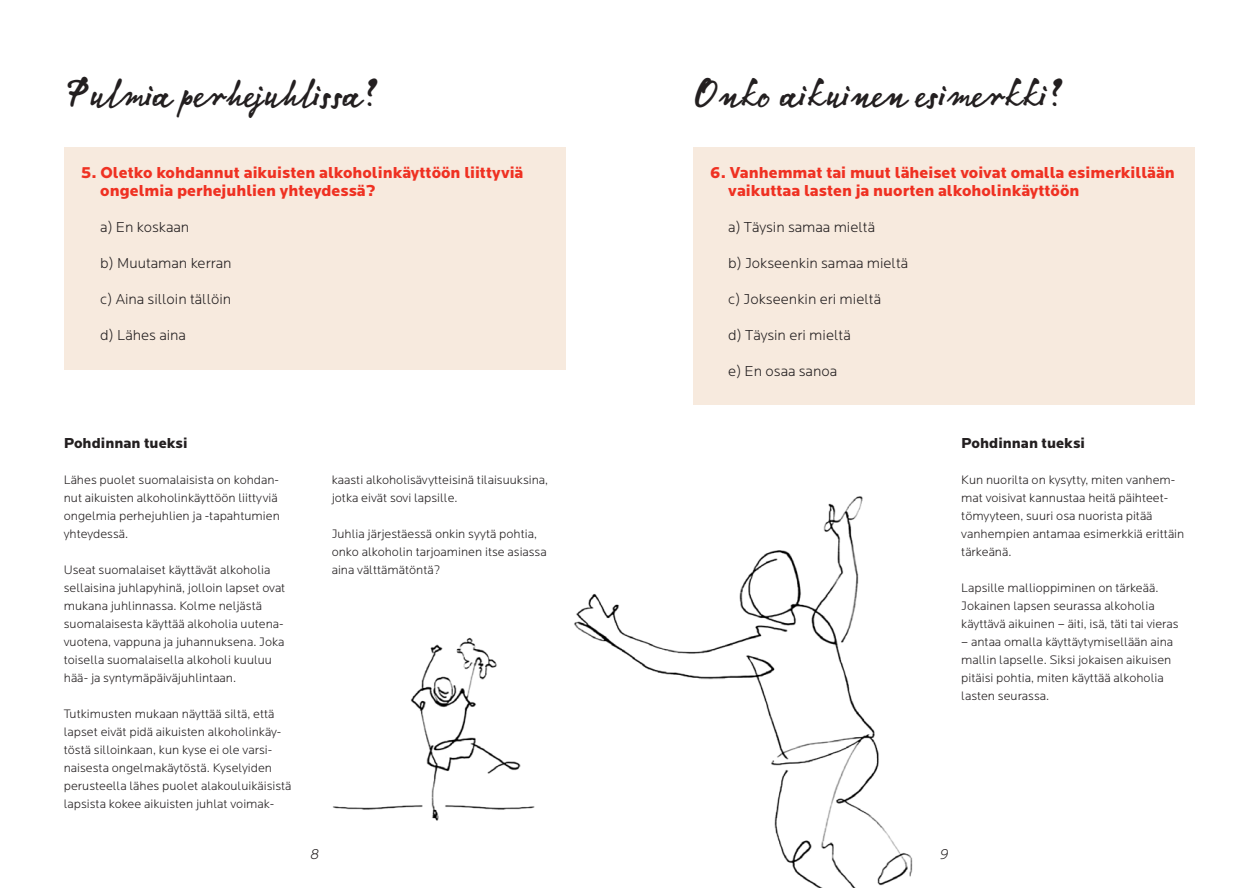
<style>
.page{position:relative;width:1259px;height:893px;background:#fff}
.page>*{position:absolute;margin:0;border:0;box-sizing:border-box;transform-origin:0 0}
.t1{font:39px "Linotype Notec";color:#231f20}
.t2{font:900 16.5px/18px "Locator";color:#ef3122}
.t3{font:300 15px "Locator";color:#231f20}
.t4{font:900 15px "Locator";color:#231f20}
.t5{font:italic 300 15px "Locator";color:#231f20}
.t6{font:300 12.75px/18px "Locator";color:#231f20}
</style>
<div class="page">
<img style="left:333px;top:496px;width:580px;height:391px">
<div style="left:64px;top:148px;width:502px;height:222px;background:#f7eade"></div>
<div style="left:693px;top:148px;width:502px;height:257px;background:#f7eade"></div>
<h1 class="t1" style="left:64px;top:65px;width:312px">Pulmia perhejuhlissa?</h1>
<h1 class="t1" style="left:693px;top:65px;width:368px">Onko aikuinen esimerkki?</h1>
<p class="t2" style="left:100px;top:164px;width:425px;text-indent:-20px">5. Oletko kohdannut aikuisten alkoholinkäyttöön liittyviä ongelmia perhejuhlien yhteydessä?</p>
<p class="t3" style="left:100px;top:220px;width:91px">a) En koskaan</p>
<p class="t3" style="left:100px;top:256px;width:133px">b) Muutaman kerran</p>
<p class="t3" style="left:100px;top:292px;width:132px">c) Aina silloin tällöin</p>
<p class="t3" style="left:100px;top:328px;width:87px">d) Lähes aina</p>
<p class="t4" style="left:64px;top:434px;width:125px">Pohdinnan tueksi</p>
<p class="t6" style="left:64px;top:471px;width:217px">Lähes puolet suomalaisista on kohdan&shy;nut aikuisten alkoholinkäyttöön liittyviä ongelmia perhejuhlien ja -tapahtumien yhteydessä.</p>
<p class="t6" style="left:64px;top:562px;width:223px">Useat suomalaiset käyttävät alkoholia sellaisina juhlapyhinä, jolloin lapset ovat mukana juhlinnassa. Kolme neljästä suomalaisesta käyttää alkoholia uutena&shy;vuotena, vappuna ja juhannuksena. Joka toisella suomalaisella alkoholi kuuluu hää- ja syntymäpäiväjuhlintaan.</p>
<p class="t6" style="left:64px;top:706px;width:229px">Tutkimusten mukaan näyttää siltä, että lapset eivät pidä aikuisten alkoholinkäy&shy;töstä silloinkaan, kun kyse ei ole varsi&shy;naisesta ongelmakäytöstä. Kyselyiden perusteella lähes puolet alakouluikäisistä lapsista kokee aikuisten juhlat voimak-</p>
<p class="t6" style="left:332px;top:471px;width:218px">kaasti alkoholisävytteisinä tilaisuuksina, jotka eivät sovi lapsille.</p>
<p class="t6" style="left:332px;top:525px;width:216px">Juhlia järjestäessä onkin syytä pohtia, onko alkoholin tarjoaminen itse asiassa aina välttämätöntä?</p>
<p class="t2" style="left:728px;top:164px;width:448px;text-indent:-18px">6. Vanhemmat tai muut läheiset voivat omalla esimerkillään vaikuttaa lasten ja nuorten alkoholinkäyttöön</p>
<p class="t3" style="left:728px;top:220px;width:148px">a) Täysin samaa mieltä</p>
<p class="t3" style="left:728px;top:256px;width:181px">b) Jokseenkin samaa mieltä</p>
<p class="t3" style="left:728px;top:292px;width:154px">c) Jokseenkin eri mieltä</p>
<p class="t3" style="left:728px;top:328px;width:124px">d) Täysin eri mieltä</p>
<p class="t3" style="left:728px;top:364px;width:110px">e) En osaa sanoa</p>
<p class="t4" style="left:961px;top:434px;width:125px">Pohdinnan tueksi</p>
<p class="t6" style="left:961px;top:471px;width:225px">Kun nuorilta on kysytty, miten vanhem&shy;mat voisivat kannustaa heitä päihteet&shy;tömyyteen, suuri osa nuorista pitää vanhempien antamaa esimerkkiä erittäin tärkeänä.</p>
<p class="t6" style="left:961px;top:580px;width:219px">Lapsille mallioppiminen on tärkeää.<br>Jokainen lapsen seurassa alkoholia käyttävä aikuinen – äiti, isä, täti tai vieras</p>
<p class="t6" style="left:961px;top:634px;width:213px">– antaa omalla käyttäytymisellään aina mallin lapselle. Siksi jokaisen aikuisen pitäisi pohtia, miten käyttää alkoholia lasten seurassa.</p>
<p class="t5" style="left:310px;top:846px;width:10px">8</p>
<p class="t5" style="left:940px;top:846px;width:10px">9</p>
</div>
